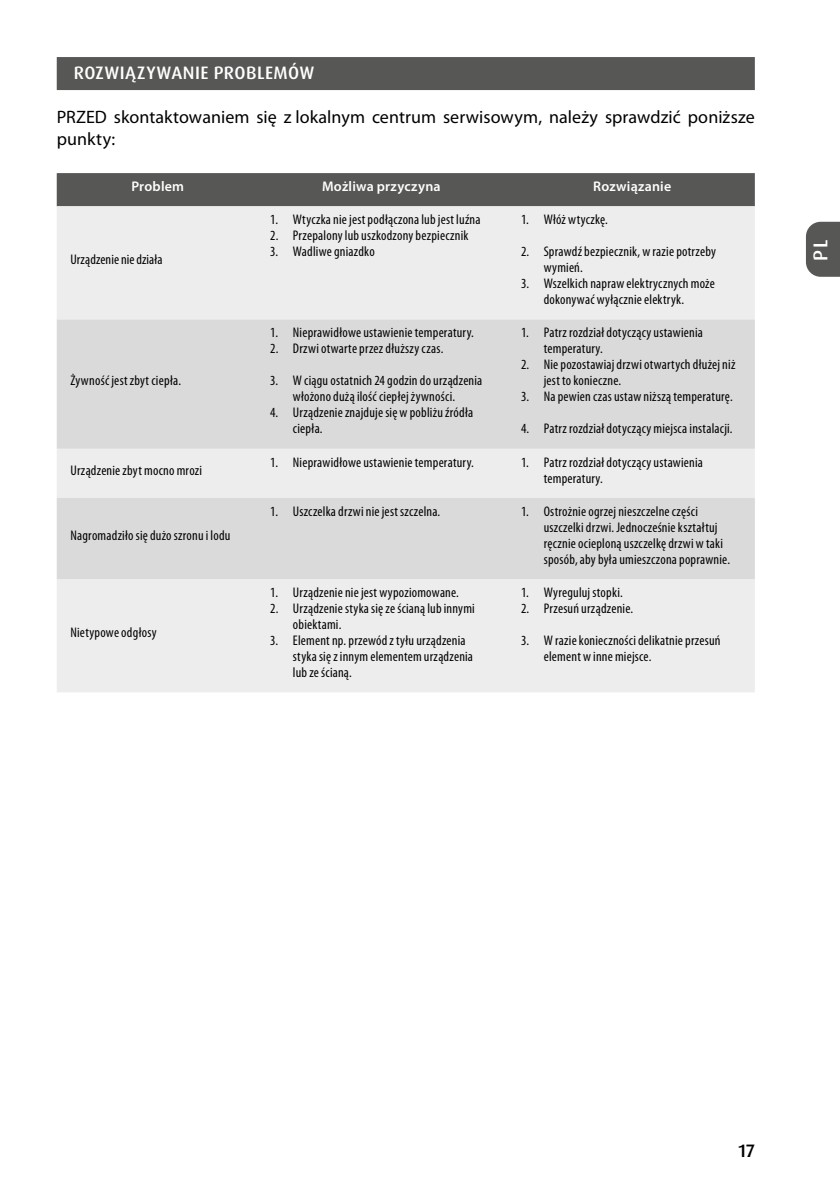
<style>
.page{position:relative;width:840px;height:1191px;background:#fff}
.page>*{position:absolute;margin:0;border:0;box-sizing:border-box;transform-origin:0 0}
.t1{font:500 20px "Dax Pro";color:#fff}
.t2{font:18px/22px "Myriad Pro";letter-spacing:.005em;color:#000}
.t3{font:500 18px "Dax Pro";letter-spacing:.025em;color:#fff}
.t4{font:500 18px "Dax Pro";color:#000}
.t5{font:condensed 14px/16px "Myriad Pro";letter-spacing:.015em;color:#000}
.t6{font:600 14px "Myriad Pro";letter-spacing:.015em;color:#fff}
</style>
<div class="page">
<svg style="left:806px;top:222px;width:33px;height:55px;background:#5f5f5e"></svg>
<div style="left:57px;top:57px;width:697px;height:33px;background:#575756"></div>
<div style="left:57px;top:173px;width:697px;height:33px;background:#575756"></div>
<div style="left:57px;top:206px;width:697px;height:486px;background:#ededed"></div>
<svg style="left:57px;top:319px;width:697px;height:260px;background:#ddd"></svg>
<p class="t3" style="left:74px;top:61px;width:242px">ROZWIĄZYWANIE PROBLEMÓW</p>
<p class="t2" style="left:57px;top:106px;width:699px">PRZED skontaktowaniem się z lokalnym centrum serwisowym, należy sprawdzić poniższe punkty:</p>
<p class="t6" style="left:131px;top:178px;width:54px">Problem</p>
<p class="t6" style="left:322px;top:178px;width:120px">Możliwa przyczyna</p>
<p class="t6" style="left:593px;top:178px;width:79px">Rozwiązanie</p>
<p class="t5" style="left:70px;top:252px;width:94px">Urządzenie nie działa</p>
<p class="t5" style="left:70px;top:373px;width:112px">Żywność jest zbyt ciepła.</p>
<p class="t5" style="left:70px;top:462px;width:133px">Urządzenie zbyt mocno mrozi</p>
<p class="t5" style="left:70px;top:527px;width:161px">Nagromadziło się dużo szronu i lodu</p>
<p class="t5" style="left:70px;top:624px;width:88px">Nietypowe odgłosy</p>
<p class="t5" style="left:270px;top:212px;width:212px">1. Wtyczka nie jest podłączona lub jest luźna</p>
<p class="t5" style="left:270px;top:228px;width:200px">2. Przepalony lub uszkodzony bezpiecznik</p>
<p class="t5" style="left:270px;top:244px;width:106px">3. Wadliwe gniazdko</p>
<p class="t5" style="left:270px;top:325px;width:205px">1. Nieprawidłowe ustawienie temperatury.</p>
<p class="t5" style="left:270px;top:341px;width:175px">2. Drzwi otwarte przez dłuższy czas.</p>
<p class="t5" style="left:270px;top:373px;width:213px;text-align:center">3. Wciągu ostatnich 24 godzin dourządzenia włożono dużą ilość ciepłej żywności.</p>
<p class="t5" style="left:293px;top:405px;width:182px;text-indent:-23px">4. Urządzenie znajduje się w pobliżu źródła ciepła.</p>
<p class="t5" style="left:520px;top:212px;width:88px">1. Włóż wtyczkę.</p>
<p class="t5" style="left:543px;top:244px;width:174px;text-indent:-23px">2. Sprawdź bezpiecznik, w razie potrzeby wymień.</p>
<p class="t5" style="left:520px;top:276px;width:195px;text-align:center">3. Wszelkich napraw elektrycznych może dokonywać wyłącznie elektryk.</p>
<p class="t5" style="left:543px;top:325px;width:160px;text-indent:-23px">1. Patrz rozdział dotyczący ustawienia temperatury.</p>
<p class="t5" style="left:543px;top:357px;width:193px;text-indent:-23px">2. Nie pozostawiaj drzwi otwartych dłużej niż jest tokonieczne.</p>
<p class="t5" style="left:520px;top:389px;width:213px">3. Napewien czas ustaw niższą temperaturę.</p>
<p class="t5" style="left:520px;top:421px;width:213px">4. Patrz rozdział dotyczący miejsca instalacji.</p>
<p class="t5" style="left:270px;top:454px;width:205px">1. Nieprawidłowe ustawienie temperatury.</p>
<p class="t5" style="left:543px;top:454px;width:160px;text-indent:-23px">1. Patrz rozdział dotyczący ustawienia temperatury.</p>
<p class="t5" style="left:270px;top:503px;width:171px">1. Uszczelka drzwi nie jest szczelna.</p>
<p class="t5" style="left:543px;top:503px;width:188px;text-indent:-23px">1. Ostrożnie ogrzej nieszczelne części uszczelki drzwi. Jednocześnie kształtuj ręcznie ocieploną uszczelkę drzwi w taki sposób, aby była umieszczona poprawnie.</p>
<p class="t5" style="left:270px;top:584px;width:190px">1. Urządzenie nie jest wypoziomowane.</p>
<p class="t5" style="left:293px;top:600px;width:183px;text-indent:-23px">2. Urządzenie styka się ześcianą lub innymi obiektami.</p>
<p class="t5" style="left:293px;top:632px;width:181px;text-indent:-23px">3. Element np.przewód z tyłu urządzenia styka się z innym elementem urządzenia lub ześcianą.</p>
<p class="t5" style="left:520px;top:584px;width:103px">1. Wyreguluj stopki.</p>
<p class="t5" style="left:520px;top:600px;width:114px">2. Przesuń urządzenie.</p>
<p class="t5" style="left:543px;top:632px;width:178px;text-indent:-23px">3. Wrazie konieczności delikatnie przesuń element w inne miejsce.</p>
<h1 class="t1" style="left:807px;top:261px;width:23px;rotate:-90deg">PL</h1>
<p class="t4" style="left:738px;top:1139px;width:18px">17</p>
</div>
